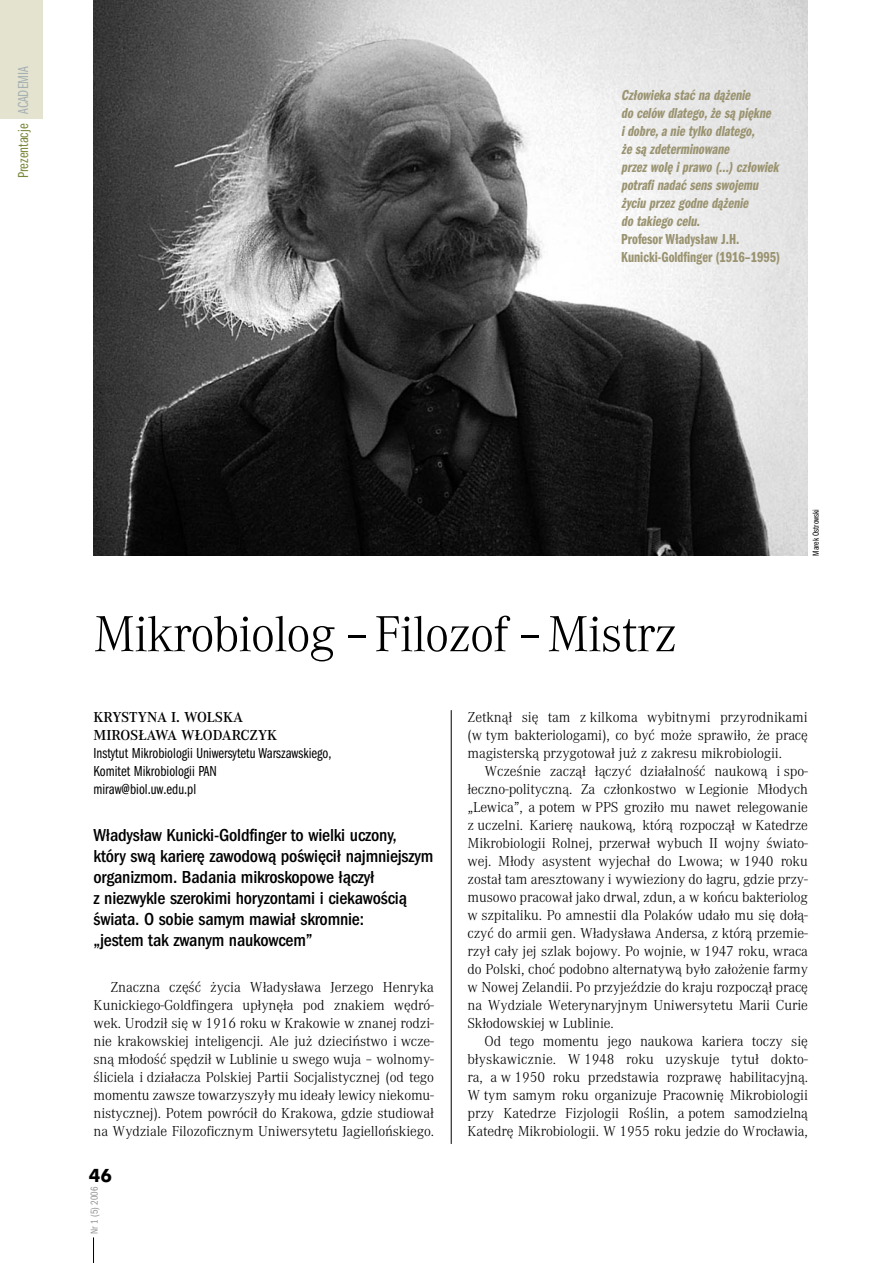
<style>
.page{position:relative;width:893px;height:1263px;background:#fff}
.page>*{position:absolute;margin:0;border:0;box-sizing:border-box;transform-origin:0 0}
.tytul{font:300 52.5px "Corporate ATEE";letter-spacing:-.02em;color:#000}
.lead{font:18px/21px "Franklin Gothic Pl Med Cd";letter-spacing:-.01em;color:#000}
.pagina{font:700 18px "Futura PL";color:#000}
.tekst{font:300 15px/18px "Corporate ATEE";letter-spacing:-.01em;color:#000;text-align:justify}
.foto_podpis{font:italic 15px/18px "Franklin Gothic Pl Demi Cmpr";color:#9b9472}
.autor_gora_opis{font:15px "Franklin Gothic Pl Book Cmpr";color:#000}
.foto_podpis-2{font:15px/18px "Franklin Gothic Pl Demi Cmpr";color:#9b9472}
.Autorzy_gora_nazw{font:15px "Corporate ATCE Demi";color:#000}
.winieta_B{font:15px "Franklin Gothic Pl Book Cmpr";color:#788739}
.stopka-lw{font:10.5px "Franklin Gothic Pl Book Cmpr";color:#939393}
.foto_autor{font:9px "Franklin Gothic Pl Book Cmpr";color:#000}
.s1{color:#a5b0b3}
</style>
<div class="page">
<img style="left:94px;top:0;width:714px;height:556px">
<div style="left:0;top:0;width:43px;height:119px;background:#e4e3cf"></div>
<hr style="left:451px;top:710px;width:1px;height:434px;background:#000">
<svg style="left:93px;top:1237px;width:1px;height:26px"></svg>
<p class="winieta_B" style="left:15px;top:178px;width:114px;rotate:-90deg">Prezentacje <span class="s1">ACADEMIA</span></p>
<p class="foto_podpis" style="left:621px;top:87px;width:162px">Człowieka stać na dążenie<br>do celów dlatego,że są piękne idobre,a nie tylko dlatego,<br>że są zdeterminowane przezwolę iprawo (…)człowiek potrafinadać sensswojemu życiu przezgodne dążenie<br>do takiego celu.</p>
<p class="foto_podpis-2" style="left:621px;top:231px;width:160px">Profesor Władysław J.H.<br>Kunicki-Goldfinger (1916–1995)</p>
<p class="tytul" style="left:93px;top:605px;width:585px">Mikrobiolog – Filozof – Mistrz</p>
<p class="foto_autor" style="left:811px;top:556px;width:48px;rotate:-90deg">Marek Ostrowski</p>
<p class="Autorzy_gora_nazw" style="left:94px;top:709px;width:151px">KRYSTYNA I. WOLSKA</p>
<p class="Autorzy_gora_nazw" style="left:94px;top:727px;width:185px">MIROSŁAWA WŁODARCZYK</p>
<p class="autor_gora_opis" style="left:94px;top:745px;width:239px">Instytut Mikrobiologii Uniwersytetu Warszawskiego,</p>
<p class="autor_gora_opis" style="left:94px;top:763px;width:125px">Komitet Mikrobiologii PAN</p>
<p class="autor_gora_opis" style="left:94px;top:781px;width:104px">miraw@biol.uw.edu.pl</p>
<p class="lead" style="left:94px;top:825px;width:341px">Władysław Kunicki-Goldfinger to wielki uczony, który swą karierę zawodową poświęcił najmniejszym organizmom. Badania mikroskopowe łączył<br>z niezwykle szerokimi horyzontami i ciekawością świata. O sobie samym mawiał skromnie:<br>„jestem tak zwanym naukowcem”</p>
<p class="tekst" style="left:94px;top:978px;width:342px;text-indent:17px">Znaczna część życia Władysława Jerzego Henryka Kunickiego-Goldfingera upłynęła pod znakiem wędró&shy;wek. Urodził się w 1916 roku w Krakowie w znanej rodzi&shy;nie krakowskiej inteligencji. Ale już dzieciństwo i wcze&shy;sną młodość spędził w Lublinie u swego wuja – wolnomy&shy;śliciela i działacza Polskiej Partii Socjalistycznej (od tego momentu zawsze towarzyszyły mu ideały lewicy niekomu&shy;nistycznej). Potem powrócił do Krakowa, gdzie studiował na Wydziale Filozoficznym Uniwersytetu Jagiellońskiego.</p>
<p class="pagina" style="left:89px;top:1164px;width:25px">46</p>
<p class="stopka-lw" style="left:89px;top:1234px;width:49px;rotate:-90deg">Nr 1 (5) 2006</p>
<p class="tekst" style="left:468px;top:708px;width:342px">Zetknął się tam z kilkoma wybitnymi przyrodnikami (w tym bakteriologami), co być może sprawiło, że pracę magisterską przygotował już z zakresu mikrobiologii.</p>
<p class="tekst" style="left:468px;top:762px;width:342px;text-indent:17px">Wcześnie zaczął łączyć działalność naukową i spo&shy;łeczno-polityczną. Za członkostwo w Legionie Młodych „Lewica”, a potem w PPS groziło mu nawet relegowanie z uczelni. Karierę naukową, którą rozpoczął w Katedrze Mikrobiologii Rolnej, przerwał wybuch II wojny świato&shy;wej. Młody asystent wyjechał do Lwowa; w 1940 roku został tam aresztowany i wywieziony do łagru, gdzie przy&shy;musowo pracował jako drwal, zdun, a w końcu bakteriolog w szpitaliku. Po amnestii dla Polaków udało mu się dołą&shy;czyć do armii gen. Władysława Andersa, z którą przemie&shy;rzył cały jej szlak bojowy. Po wojnie, w 1947 roku, wraca do Polski, choć podobno alternatywą było założenie farmy w Nowej Zelandii. Po przyjeździe do kraju rozpoczął pracę na Wydziale Weterynaryjnym Uniwersytetu Marii Curie Skłodowskiej w Lublinie.</p>
<p class="tekst" style="left:468px;top:1032px;width:342px;text-indent:17px">Od tego momentu jego naukowa kariera toczy się błyskawicznie. W 1948 roku uzyskuje tytuł dokto&shy;ra, a w 1950 roku przedstawia rozprawę habilitacyjną.<br>W tym samym roku organizuje Pracownię Mikrobiologii przy Katedrze Fizjologii Roślin, a potem samodzielną Katedrę Mikrobiologii. W 1955 roku jedzie do Wrocławia,</p>
</div>
